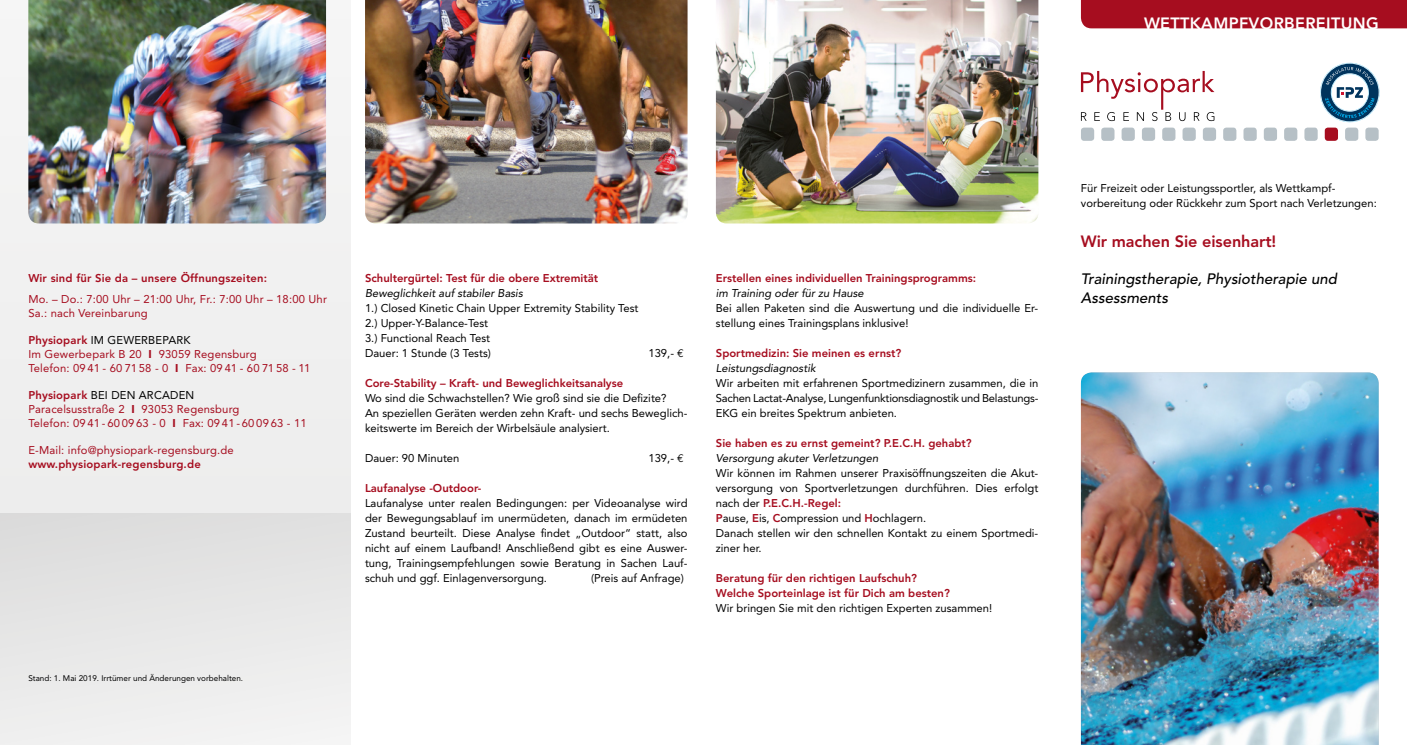
<style>
.page{position:relative;width:1407px;height:745px;background:#fff}
.page>*{position:absolute;margin:0;border:0;box-sizing:border-box;transform-origin:0 0}
.t1{font:800 16.25px "Avenir";letter-spacing:-.005em;color:#a60d1f}
.t2{font:800 16.25px "Avenir";letter-spacing:.02em;color:#fff}
.t3{font:italic 500 15px/18.8px "Avenir";color:#000}
.t4{font:11.25px/15px "Avenir";color:#000}
.t5{font:800 11.25px/15px "Avenir";color:#a60d1f}
.t6{font:11.25px/13.8px "Avenir";letter-spacing:.015em;color:#a60d1f}
.t7{font:italic 11.25px "Avenir";color:#000}
.t8{font:8.12px "Avenir";color:#000}
.s1{font-weight:800}
.s2{color:#000}
.s3{font-weight:900}
.s4{font-family:"Euro Mono"}
.s5{font-weight:800;color:#a60d1f}
</style>
<div class="page">
<svg style="left:1320px;top:62px;width:60px;height:61px"></svg>
<div style="left:0;top:0;width:351px;height:518px;background:#f0f0f0"></div>
<div style="left:0;top:513px;width:351px;height:231px;background:#e8e8e8"></div>
<img style="left:1081px;top:372px;width:297px;height:372px">
<div style="left:1081px;top:0;width:326px;height:28px;background:#a60d1f"></div>
<div style="left:1081px;top:127px;width:13px;height:14px;background:#b6c0c6;border-radius:3px"></div>
<div style="left:1101px;top:127px;width:13px;height:14px;background:#b6c0c6;border-radius:3px"></div>
<div style="left:1121px;top:127px;width:14px;height:14px;background:#b6c0c6;border-radius:3px"></div>
<div style="left:1142px;top:127px;width:13px;height:14px;background:#b6c0c6;border-radius:3px"></div>
<div style="left:1162px;top:127px;width:13px;height:14px;background:#b6c0c6;border-radius:3px"></div>
<div style="left:1182px;top:127px;width:14px;height:14px;background:#b6c0c6;border-radius:3px"></div>
<div style="left:1203px;top:127px;width:13px;height:14px;background:#b6c0c6;border-radius:3px"></div>
<div style="left:1223px;top:127px;width:13px;height:14px;background:#b6c0c6;border-radius:3px"></div>
<div style="left:1243px;top:127px;width:13px;height:14px;background:#b6c0c6;border-radius:3px"></div>
<div style="left:1264px;top:127px;width:13px;height:14px;background:#b6c0c6;border-radius:3px"></div>
<div style="left:1284px;top:127px;width:13px;height:14px;background:#b6c0c6;border-radius:3px"></div>
<div style="left:1304px;top:127px;width:13px;height:14px;background:#b6c0c6;border-radius:3px"></div>
<div style="left:1324px;top:127px;width:14px;height:14px;background:#a60d1f;border-radius:3px"></div>
<div style="left:1345px;top:127px;width:13px;height:14px;background:#b6c0c6;border-radius:3px"></div>
<div style="left:1365px;top:127px;width:13px;height:14px;background:#b6c0c6;border-radius:3px"></div>
<svg style="left:1081px;top:71px;width:133px;height:50px"></svg>
<img style="left:28px;top:0;width:298px;height:223px">
<img style="left:365px;top:0;width:322px;height:223px">
<img style="left:716px;top:0;width:322px;height:223px">
<h1 class="t2" style="left:1144px;top:13px;width:236px">WETTKAMPFVORBEREITUNG</h1>
<p class="t5" style="left:28px;top:270px;width:240px">Wir sind für Sie da – unsere Öffnungszeiten:</p>
<p class="t6" style="left:28px;top:292px;width:300px">Mo. – Do.: 7:00 Uhr – 21:00 Uhr, Fr.: 7:00 Uhr – 18:00 Uhr<br>Sa.: nach Vereinbarung</p>
<p class="t6" style="left:28px;top:333px;width:283px"><span class="s1">Physiopark</span> <span class="s2">IM GEWERBEPARK<br></span>Im Gewerbepark B 20 <span class="s3">I</span> 93059 Regensburg<br>Telefon: 09 41 - 60 71 58 - 0 <span class="s3">I</span> Fax: 09 41 - 60 71 58 - 11</p>
<p class="t6" style="left:28px;top:388px;width:280px"><span class="s1">Physiopark</span> <span class="s2">BEI DEN ARCADEN<br></span>Paracelsusstraße 2 <span class="s3">I</span> 93053 Regensburg<br>Telefon: 09 41 - 60 09 63 - 0 <span class="s3">I</span> Fax: 09 41 - 60 09 63 - 11</p>
<p class="t6" style="left:28px;top:443px;width:207px">E-Mail: info@physiopark-regensburg.de</p>
<p class="t5" style="left:28px;top:456px;width:174px">www.physiopark-regensburg.de</p>
<p class="t8" style="left:28px;top:673px;width:216px">Stand: 1. Mai 2019. Irrtümer und Änderungen vorbehalten.</p>
<p class="t5" style="left:365px;top:270px;width:235px">Schultergürtel: Test für die obere Extremität</p>
<p class="t7" style="left:365px;top:286px;width:159px">Beweglichkeit auf stabiler Basis</p>
<p class="t4" style="left:365px;top:300px;width:275px">1.) Closed Kinetic Chain Upper Extremity Stability Test 2.) Upper-Y-Balance-Test<br>3.) Functional Reach Test<br>Dauer: 1 Stunde (3 Tests)</p>
<p class="t4" style="left:648px;top:345px;width:37px">139,- <span class="s4">E</span></p>
<p class="t5" style="left:365px;top:375px;width:260px">Core-Stability – Kraft- und Beweglichkeitsanalyse</p>
<p class="t4" style="left:365px;top:390px;width:324px">Wo sind die Schwachstellen? Wie groß sind sie die Defizite?<br>An speziellen Geräten werden zehn Kraft- und sechs Beweglich&shy;keitswerte im Bereich der Wirbelsäule analysiert.</p>
<p class="t4" style="left:365px;top:450px;width:96px">Dauer: 90 Minuten</p>
<p class="t4" style="left:648px;top:450px;width:37px">139,- <span class="s4">E</span></p>
<p class="t5" style="left:365px;top:480px;width:118px">Laufanalyse -Outdoor-</p>
<p class="t4" style="left:365px;top:495px;width:324px;text-align:justify">Laufanalyse unter realen Bedingungen: per Videoanalyse wird der Bewegungsablauf im unermüdeten, danach im ermüdeten Zustand beurteilt. Diese Analyse findet „Outdoor“ statt, also nicht auf einem Laufband! Anschließend gibt es eine Auswer&shy;tung, Trainingsempfehlungen sowie Beratung in Sachen Lauf&shy;schuh und ggf. Einlagenversorgung.</p>
<p class="t4" style="left:591px;top:570px;width:94px">(Preis auf Anfrage)</p>
<p class="t5" style="left:716px;top:270px;width:262px">Erstellen eines individuellen Trainingsprogramms:</p>
<p class="t7" style="left:716px;top:286px;width:149px">im Training oder für zu Hause</p>
<p class="t4" style="left:716px;top:300px;width:324px">Bei allen Paketen sind die Auswertung und die individuelle Er&shy;stellung eines Trainingsplans inklusive!</p>
<p class="t5" style="left:716px;top:345px;width:187px">Sportmedizin: Sie meinen es ernst?</p>
<p class="t7" style="left:716px;top:361px;width:101px">Leistungsdiagnostik</p>
<p class="t4" style="left:716px;top:375px;width:324px;text-align:justify">Wir arbeiten mit erfahrenen Sportmedizinern zusammen, die in Sachen Lactat-Analyse, Lungenfunktionsdiagnostik und Belastungs-EKG ein breites Spektrum anbieten.</p>
<p class="t5" style="left:716px;top:435px;width:257px">Sie haben es zu ernst gemeint? P.E.C.H. gehabt?</p>
<p class="t7" style="left:716px;top:451px;width:164px">Versorgung akuter Verletzungen</p>
<p class="t4" style="left:716px;top:465px;width:324px">Wir können im Rahmen unserer Praxisöffnungszeiten die Akut&shy;versorgung von Sportverletzungen durchführen. Dies erfolgt nach der <span class="s5">P.E.C.H.-Regel:<br>P</span>ause, <span class="s5">E</span>is, <span class="s5">C</span>ompression und <span class="s5">H</span>ochlagern.<br>Danach stellen wir den schnellen Kontakt zu einem Sportmedi&shy;ziner her.</p>
<p class="t5" style="left:716px;top:570px;width:235px">Beratung für den richtigen Laufschuh?<br>Welche Sporteinlage ist für Dich am besten?</p>
<p class="t4" style="left:716px;top:600px;width:278px">Wir bringen Sie mit den richtigen Experten zusammen!</p>
<p class="t4" style="left:1081px;top:180px;width:297px">Für Freizeit oder Leistungssportler, als Wettkampf&shy;vorbereitung oder Rückkehr zum Sport nach Verletzungen:</p>
<h1 class="t1" style="left:1081px;top:231px;width:197px">Wir machen Sie eisenhart!</h1>
<h2 class="t3" style="left:1081px;top:270px;width:257px">Trainingstherapie, Physiotherapie und<br>Assessments</h2>
</div>
